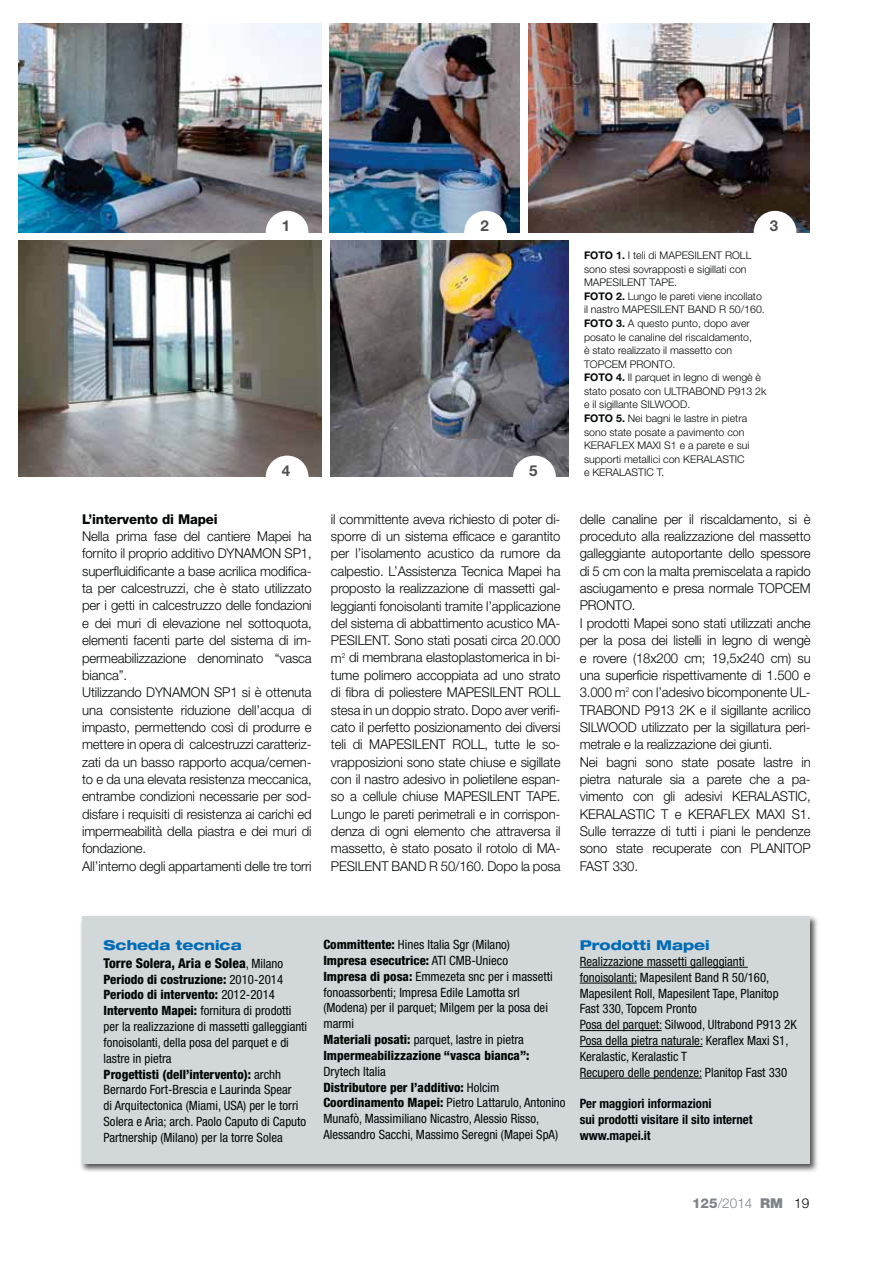
<style>
.page{position:relative;width:893px;height:1263px;background:#fff}
.page>*{position:absolute;margin:0;border:0;box-sizing:border-box;transform-origin:0 0}
.t1{font:700 15.15px "Helvetica Neue LT Std";color:#4f5052}
.t2{font:300 13.5px/17.4px "Helvetica Neue LT Std";letter-spacing:-.01em;color:#030806}
.t3{font:800 condensed 13.5px/18.1px "Helvetica Neue LT Std";color:#030806}
.t4{font:800 13.5px "Helvetica Neue LT Std";letter-spacing:-.01em;color:#030806}
.t5{font:800 expanded 13.5px "Helvetica Neue LT Std";color:#006cb6}
.t6{font:300 13.5px "Helvetica Neue LT Std";color:#7d848a}
.t7{font:condensed 12.75px/15.9px "Helvetica Neue LT Std";color:#030806}
.t8{font:700 condensed 12.75px/15.9px "Helvetica Neue LT Std";color:#030806}
.t9{font:300 10.5px/13.6px "Helvetica Neue LT Std";color:#030806}
.s1{font-weight:700}
.s2{font-stretch:expanded;color:#006cb6}
.s3{font-weight:400;font-size:12.75px}
.s4{font-weight:800}
.s5{font-weight:900}
.s6{color:#030806}
</style>
<div class="page">
<img style="left:18px;top:23px;width:303px;height:209px">
<img style="left:330px;top:23px;width:190px;height:209px">
<img style="left:528px;top:23px;width:281px;height:209px">
<div style="left:266px;top:211px;width:42px;height:43px;background:#fff;border-radius:50%"></div>
<div style="left:464px;top:211px;width:43px;height:43px;background:#fff;border-radius:50%"></div>
<div style="left:753px;top:211px;width:43px;height:43px;background:#fff;border-radius:50%"></div>
<img style="left:80px;top:916px;width:738px;height:256px">
<div style="left:82px;top:917px;width:727px;height:247px;background:#d2d7da"></div>
<img style="left:18px;top:241px;width:303px;height:236px">
<img style="left:331px;top:241px;width:237px;height:236px">
<div style="left:266px;top:456px;width:42px;height:42px;background:#fff;border-radius:50%"></div>
<div style="left:513px;top:456px;width:43px;height:42px;background:#fff;border-radius:50%"></div>
<hr style="left:579px;top:967px;width:168px;height:1px;background:#030806">
<hr style="left:579px;top:983px;width:57px;height:1px;background:#030806">
<hr style="left:579px;top:1030px;width:82px;height:1px;background:#030806">
<hr style="left:579px;top:1046px;width:123px;height:1px;background:#030806">
<hr style="left:579px;top:1078px;width:122px;height:1px;background:#030806">
<p class="t1" style="left:282px;top:220px;width:10px">1</p>
<p class="t1" style="left:480px;top:220px;width:10px">2</p>
<p class="t1" style="left:769px;top:220px;width:10px">3</p>
<p class="t9" style="left:584px;top:250px;width:184px"><span class="s1">FOTO 1.</span> I teli di MAPESILENT ROLL sono stesi sovrapposti e sigillati con<br>MAPESILENT TAPE.<br><span class="s1">FOTO 2.</span> Lungo le pareti viene incollato il nastro MAPESILENT BAND R 50/160.<br><span class="s1">FOTO 3.</span> A questo punto, dopo aver posato le canaline del riscaldamento,<br>è stato realizzato il massetto con<br>TOPCEM PRONTO.<br><span class="s1">FOTO 4.</span> Il parquet in legno di wengè è stato posato con ULTRABOND P913 2k e il sigillante SILWOOD.<br><span class="s1">FOTO 5.</span> Nei bagni le lastre in pietra sono state posate a pavimento con<br>KERAFLEX MAXI S1 e a parete e sui supporti metallici con KERALASTIC</p>
<p class="t1" style="left:282px;top:465px;width:10px">4</p>
<p class="t1" style="left:529px;top:465px;width:10px">5</p>
<p class="t9" style="left:584px;top:467px;width:82px">e KERALASTIC T.</p>
<p class="t4" style="left:82px;top:514px;width:137px">L’intervento di Mapei</p>
<p class="t2" style="left:82px;top:529px;width:231px">Nella prima fase del cantiere Mapei ha fornito il proprio additivo DYNAMON SP1, superfluidificante a base acrilica modifica&shy;ta per calcestruzzi, che è stato utilizzato per i getti in calcestruzzo delle fondazioni e dei muri di elevazione nel sottoquota, elementi facenti parte del sistema di im&shy;permeabilizzazione denominato “vasca bianca”.<br>Utilizzando DYNAMON SP1 si è ottenuta una consistente riduzione dell’acqua di impasto, permettendo così di produrre e mettere in opera di calcestruzzi caratteriz&shy;zati da un basso rapporto acqua/cemen&shy;to e da una elevata resistenza meccanica, entrambe condizioni necessarie per sod&shy;disfare i requisiti di resistenza ai carichi ed impermeabilità della piastra e dei muri di fondazione.<br>All’interno degli appartamenti delle tre torri</p>
<p class="t2" style="left:331px;top:512px;width:231px;text-align:justify">il committente aveva richiesto di poter di&shy;sporre di un sistema efficace e garantito per l’isolamento acustico da rumore da calpestio. L’Assistenza Tecnica Mapei ha proposto la realizzazione di massetti gal&shy;leggianti fonoisolanti tramite l’applicazione del sistema di abbattimento acustico MA-PESILENT. Sono stati posati circa 20.000 m<sup>2</sup> di membrana elastoplastomerica in bi&shy;tume polimero accoppiata ad uno strato di fibra di poliestere MAPESILENT ROLL stesa in un doppio strato. Dopo aver verifi&shy;cato il perfetto posizionamento dei diversi teli di MAPESILENT ROLL, tutte le so&shy;vrapposizioni sono state chiuse e sigillate con il nastro adesivo in polietilene espan&shy;so a cellule chiuse MAPESILENT TAPE.<br>Lungo le pareti perimetrali e in corrispon&shy;denza di ogni elemento che attraversa il massetto, è stato posato il rotolo di MA-PESILENT BAND R 50/160. Dopo la posa</p>
<p class="t2" style="left:579px;top:512px;width:232px">delle canaline per il riscaldamento, si è proceduto alla realizzazione del massetto galleggiante autoportante dello spessore di 5 cm con la malta premiscelata a rapido asciugamento e presa normale TOPCEM PRONTO.<br>I prodotti Mapei sono stati utilizzati anche per la posa dei listelli in legno di wengè e rovere (18x200 cm; 19,5x240 cm) su una superficie rispettivamente di 1.500 e 3.000 m<sup>2</sup> con l’adesivo bicomponente UL-TRABOND P913 2K e il sigillante acrilico SILWOOD utilizzato per la sigillatura peri&shy;metrale e la realizzazione dei giunti.<br>Nei bagni sono state posate lastre in pietra naturale sia a parete che a pa&shy;vimento con gli adesivi KERALASTIC, KERALASTIC T e KERAFLEX MAXI S1.<br>Sulle terrazze di tutti i piani le pendenze sono state recuperate con PLANITOP FAST 330.</p>
<p class="t3" style="left:103px;top:937px;width:181px"><span class="s2">Scheda tecnica<br></span>Torre Solera, Aria e Solea<span class="s3">, Milano</span></p>
<p class="t7" style="left:104px;top:973px;width:205px"><span class="s4">Periodo di costruzione:</span> 2010-2014<br><span class="s4">Periodo di intervento:</span> 2012-2014<br><span class="s4">Intervento Mapei:</span> fornitura di prodotti per la realizzazione di massetti galleggianti fonoisolanti, della posa del parquet e di lastre in pietra<br><span class="s4">Progettisti (dell’intervento):</span> archh Bernardo Fort-Brescia e Laurinda Spear<br>di Arquitectonica (Miami, USA) per le torri Solera e Aria; arch. Paolo Caputo di Caputo Partnership (Milano) per la torre Solea</p>
<p class="t7" style="left:323px;top:938px;width:231px"><span class="s4">Committente:</span> Hines Italia Sgr (Milano)<br><span class="s4">Impresa esecutrice:</span> ATI CMB-Unieco <span class="s4">Impresa di posa:</span> Emmezeta snc per i massetti fonoassorbenti; Impresa Edile Lamotta srl (Modena) per il parquet; Milgem per la posa dei marmi<br><span class="s4">Materiali posati:</span> parquet, lastre in pietra <span class="s4">Impermeabilizzazione “vasca bianca”:</span></p>
<p class="t7" style="left:323px;top:1065px;width:244px">Drytech Italia<br><span class="s4">Distributore per l’additivo:</span> Holcim <span class="s4">Coordinamento Mapei:</span> Pietro Lattarulo, Antonino Munafò, Massimiliano Nicastro, Alessio Risso, Alessandro Sacchi, Massimo Seregni (Mapei SpA)</p>
<p class="t5" style="left:579px;top:941px;width:131px">Prodotti Mapei</p>
<p class="t7" style="left:579px;top:955px;width:218px">Realizzazione massetti galleggianti fonoisolanti: Mapesilent Band R 50/160, Mapesilent Roll, Mapesilent Tape, Planitop Fast 330, Topcem Pronto<br>Posa del parquet: Silwood, Ultrabond P913 2K Posa della pietra naturale: Keraflex Maxi S1, Keralastic, Keralastic T<br>Recupero delle pendenze: Planitop Fast 330</p>
<p class="t8" style="left:579px;top:1098px;width:174px">Per maggiori informazioni<br>sui prodotti visitare il sito internet www.mapei.it</p>
<p class="t6" style="left:692px;top:1198px;width:119px"><span class="s4">125</span>/2014 <span class="s5">RM</span> <span class="s6">19</span></p>
</div>
